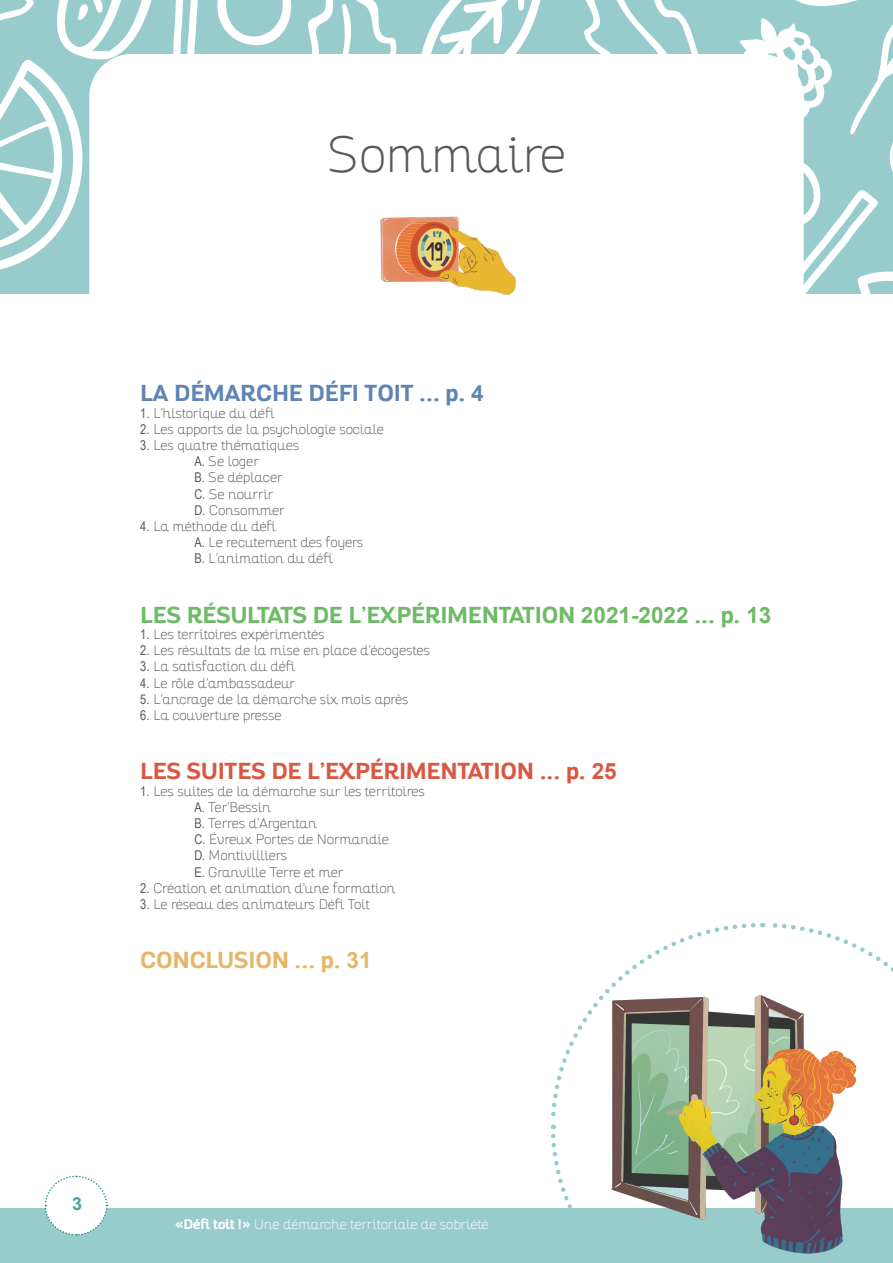
<style>
.page{position:relative;width:893px;height:1263px;background:#fff}
.page>*{position:absolute;margin:0;border:0;box-sizing:border-box;transform-origin:0 0}
.t1{font:100 49.5px "Altair";color:#57585a}
.t2{font:700 22.5px "Altair";color:#6eba66}
.t3{font:700 22.5px "Altair";color:#d95842}
.t4{font:700 22.5px "Altair";color:#5f85b3}
.t5{font:700 22.5px "Altair";color:#e6b669}
.t6{font:700 18px "Arial";color:#47a2a4}
.t7{font:100 13.5px "Altair";color:#57585a}
.t8{font:100 13.5px "Altair";color:#fff}
.s1{font-family:"Arial"}
.s2{font-family:"Arial Narrow";font-weight:400}
.s3{font-weight:700}
</style>
<div class="page">
<svg style="left:0;top:0;width:97px;height:275px"></svg>
<svg style="left:97px;top:0;width:118px;height:71px;fill:#98cbcc"></svg>
<svg style="left:215px;top:0;width:678px;height:293px"></svg>
<div style="left:89px;top:54px;width:715px;height:1155px;background:#fff;border-radius:43px"></div>
<img style="left:380px;top:216px;width:136px;height:79px">
<div style="left:0;top:1208px;width:893px;height:55px;background:#98cbcc"></div>
<svg style="left:550px;top:922px;width:343px;height:332px"></svg>
<svg style="left:44px;top:1175px;width:64px;height:61px"></svg>
<p class="t1" style="left:327px;top:125px;width:240px">Sommaire</p>
<p class="t4" style="left:140px;top:379px;width:345px">LA DÉMARCHE DÉFI TOIT ... p. <span class="s1">4</span></p>
<p class="t7" style="left:140px;top:405px;width:136px"><span class="s2">1.</span> L’historique du défi</p>
<p class="t7" style="left:140px;top:421px;width:245px"><span class="s2">2.</span> Les apports de la psychologie sociale</p>
<p class="t7" style="left:140px;top:437px;width:160px"><span class="s2">3.</span> Les quatre thématiques</p>
<p class="t7" style="left:194px;top:453px;width:66px"><span class="s2">A.</span> Se loger</p>
<p class="t7" style="left:194px;top:469px;width:90px"><span class="s2">B.</span> Se déplacer</p>
<p class="t7" style="left:194px;top:486px;width:80px"><span class="s2">C.</span> Se nourrir</p>
<p class="t7" style="left:194px;top:502px;width:92px"><span class="s2">D.</span> Consommer</p>
<p class="t7" style="left:140px;top:518px;width:137px"><span class="s2">4.</span> La méthode du défi</p>
<p class="t7" style="left:194px;top:534px;width:170px"><span class="s2">A.</span> Le recutement des foyers</p>
<p class="t7" style="left:194px;top:550px;width:140px"><span class="s2">B.</span> L’animation du défi</p>
<p class="t2" style="left:140px;top:600px;width:632px">LES RÉSULTATS DE L’EXPÉRIMENTATION <span class="s1">2021-2022</span> ... p. <span class="s1">13</span></p>
<p class="t7" style="left:140px;top:626px;width:186px"><span class="s2">1.</span> Les territoires expérimentés</p>
<p class="t7" style="left:140px;top:642px;width:291px"><span class="s2">2.</span> Les résultats de la mise en place d’écogestes</p>
<p class="t7" style="left:140px;top:658px;width:157px"><span class="s2">3.</span> La satisfaction du défi</p>
<p class="t7" style="left:140px;top:675px;width:156px"><span class="s2">4.</span> Le rôle d’ambassadeur</p>
<p class="t7" style="left:140px;top:691px;width:270px"><span class="s2">5.</span> L’ancrage de la démarche six mois après</p>
<p class="t7" style="left:140px;top:707px;width:143px"><span class="s2">6.</span> La couverture presse</p>
<p class="t3" style="left:140px;top:757px;width:478px">LES SUITES DE L’EXPÉRIMENTATION ... p. <span class="s1">25</span></p>
<p class="t7" style="left:140px;top:783px;width:286px"><span class="s2">1.</span> Les suites de la démarche sur les territoires</p>
<p class="t7" style="left:194px;top:799px;width:78px"><span class="s2">A.</span> Ter’Bessin</p>
<p class="t7" style="left:194px;top:815px;width:124px"><span class="s2">B.</span> Terres d’Argentan</p>
<p class="t7" style="left:194px;top:831px;width:196px"><span class="s2">C.</span> Évreux Portes de Normandie</p>
<p class="t7" style="left:194px;top:847px;width:94px"><span class="s2">D.</span> Montivilliers</p>
<p class="t7" style="left:194px;top:864px;width:151px"><span class="s2">E.</span> Granville Terre et mer</p>
<p class="t7" style="left:140px;top:880px;width:256px"><span class="s2">2.</span> Création et animation d’une formation</p>
<p class="t7" style="left:140px;top:896px;width:231px"><span class="s2">3.</span> Le réseau des animateurs Défi Toit</p>
<p class="t5" style="left:140px;top:946px;width:233px">CONCLUSION ... p. <span class="s1">31</span></p>
<p class="t6" style="left:72px;top:1192px;width:12px">3</p>
<p class="t8" style="left:175px;top:1216px;width:315px"><span class="s3">«Défi toit !»</span> Une démarche territoriale de sobriété</p>
</div>
